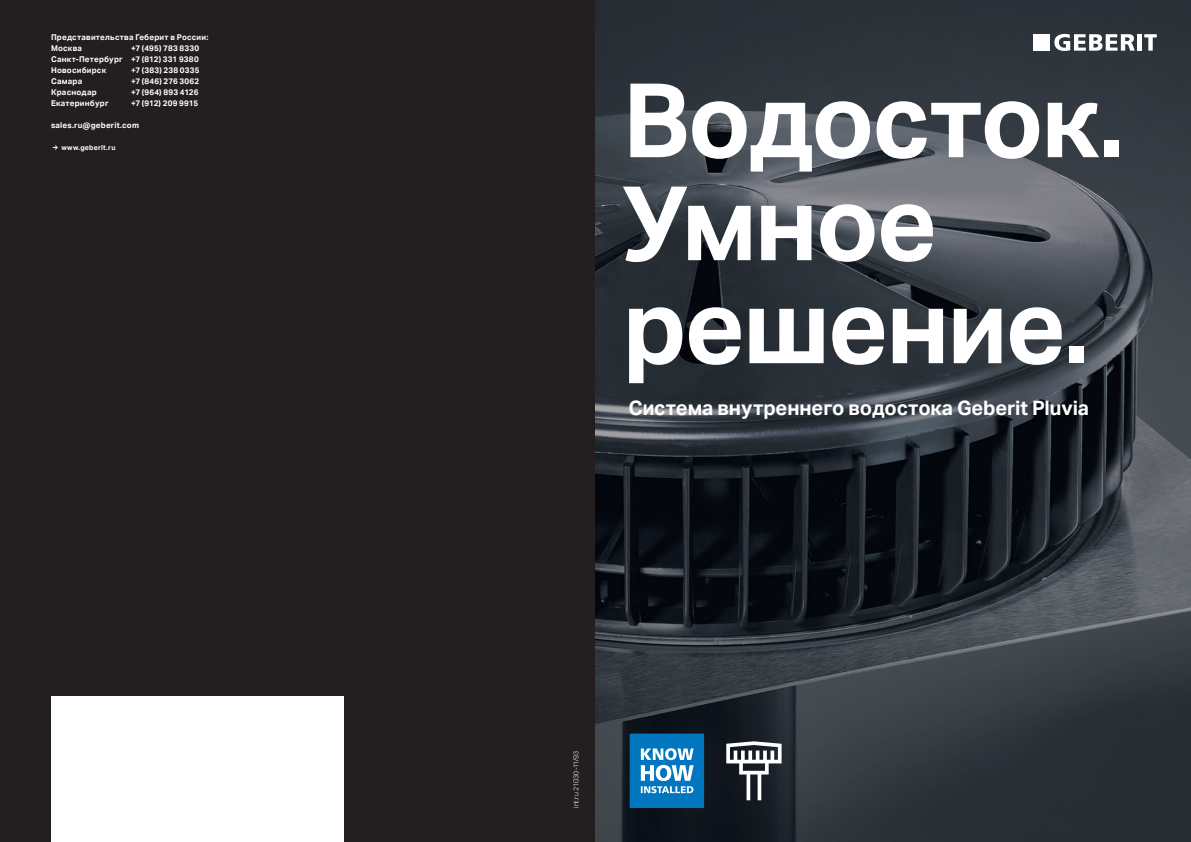
<style>
.page{position:relative;width:1191px;height:842px;background:#fff}
.page>*{position:absolute;margin:0;border:0;box-sizing:border-box;transform-origin:0 0}
._2_1_headline_1{font:700 103px/103px "Aktiv Grotesk Geberit";letter-spacing:-.02em;color:#fff}
._2_2_headline_2{font:700 20px "Aktiv Grotesk Geberit";letter-spacing:-.005em;color:#fff}
._3_1_local_address{font:700 8px "Aktiv Grotesk Geberit";letter-spacing:.025em;color:#fff}
._3_1_local_address-2{font:700 8px "Aktiv Grotesk Geberit";letter-spacing:-.005em;color:#fff}
._3_2_product_number{font:300 7px "Aktiv Grotesk Geberit";color:#fff}
._3_1_local_address-3{font:700 7px "Aktiv Grotesk Geberit";letter-spacing:.025em;color:#fff}
</style>
<div class="page">
<div style="left:0;top:0;width:595px;height:842px;background:#231f20"></div>
<div style="left:51px;top:697px;width:292px;height:145px;background:#fff"></div>
<img style="left:595px;top:0;width:596px;height:842px">
<svg style="left:629px;top:734px;width:75px;height:74px;background:#308fc8"></svg>
<svg style="left:1054px;top:34px;width:80px;height:17px"></svg>
<hr style="left:1137px;top:34px;width:4px;height:17px;background:#fff">
<svg style="left:1144px;top:34px;width:12px;height:17px"></svg>
<div style="left:1033px;top:34px;width:16px;height:17px;background:#fff"></div>
<svg style="left:726px;top:741px;width:55px;height:59px"></svg>
<p class="_3_1_local_address" style="left:51px;top:32px;width:159px">Представительства Геберит в России:</p>
<p class="_3_1_local_address" style="left:51px;top:43px;width:33px">Москва</p>
<p class="_3_1_local_address" style="left:131px;top:43px;width:70px">+7 (495) 783 8330</p>
<p class="_3_1_local_address" style="left:51px;top:54px;width:149px">Санкт-Петербург +7 (812) 331 9380</p>
<p class="_3_1_local_address" style="left:51px;top:65px;width:57px">Новосибирск</p>
<p class="_3_1_local_address" style="left:131px;top:65px;width:70px">+7 (383) 238 0335</p>
<p class="_3_1_local_address" style="left:51px;top:76px;width:33px">Самара</p>
<p class="_3_1_local_address" style="left:131px;top:76px;width:70px">+7 (846) 276 3062</p>
<p class="_3_1_local_address" style="left:51px;top:87px;width:47px">Краснодар</p>
<p class="_3_1_local_address" style="left:131px;top:87px;width:69px">+7 (964) 893 4126</p>
<p class="_3_1_local_address" style="left:51px;top:98px;width:59px">Екатеринбург</p>
<p class="_3_1_local_address-2" style="left:131px;top:98px;width:69px">+7 (912) 209 9915</p>
<p class="_3_1_local_address" style="left:51px;top:120px;width:89px">sales.ru@geberit.com</p>
<p class="_3_1_local_address-3" style="left:53px;top:143px;width:64px">→ www.geberit.ru</p>
<p class="_2_1_headline_1" style="left:623px;top:67px;width:502px">Водосток.<br>Умное решение.</p>
<p class="_2_2_headline_2" style="left:628px;top:395px;width:462px">Система внутреннего водостока Geberit Pluvia</p>
<p class="_3_2_product_number" style="left:572px;top:808px;width:59px;rotate:-90deg">int.ru 21030-11/93</p>
</div>
